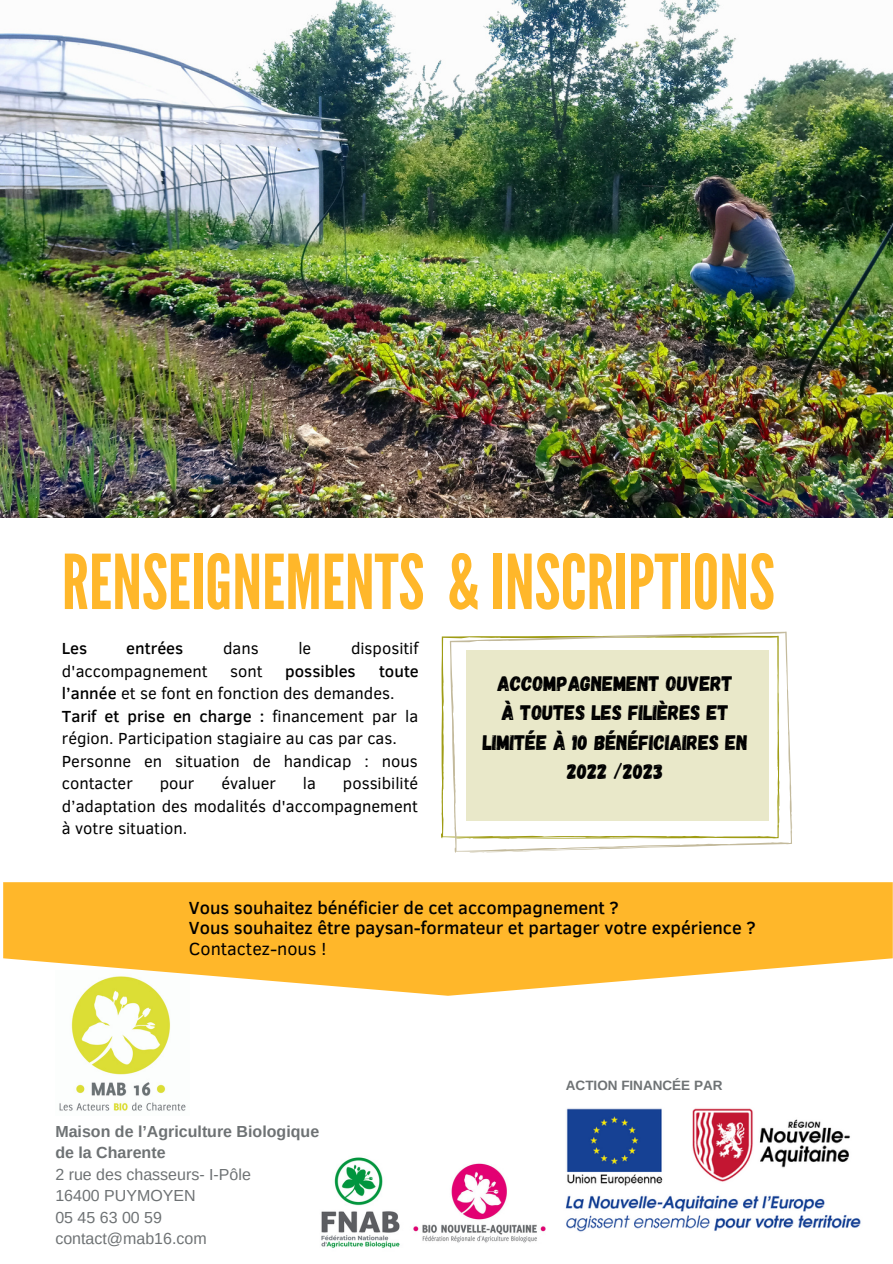
<style>
.page{position:relative;width:893px;height:1264px;background:#fff}
.page>*{position:absolute;margin:0;border:0;box-sizing:border-box;transform-origin:0 0}
.t1{font:75.45px "League Gothic";color:#ffb72a}
.t2{font:21px/29.2px "Gagalin";color:#000;text-align:center}
.t3{font:500 18px/20.2px "Clear Sans";color:#000}
.t4{font:18px "Clear Sans";color:#000}
.t5{font:16.5px/22.5px "Clear Sans";color:#000}
.t6{font:500 16.5px "Clear Sans";color:#000}
.t7{font:16.05px/21.3px "Arimo";color:#6e7274}
.t8{font:700 16.05px/21.3px "Arimo";color:#6e7274}
.t9{font:700 13.5px "Arimo";color:#6e7274}
.s1{font-weight:500}
</style>
<div class="page">
<svg style="left:441px;top:636px;width:8px;height:203px"></svg>
<svg style="left:449px;top:631px;width:343px;height:222px;fill:#e9e8c9"></svg>
<img style="left:321px;top:1157px;width:79px;height:91px">
<img style="left:413px;top:1163px;width:133px;height:80px">
<img style="left:565px;top:1108px;width:296px;height:124px">
<img style="left:59px;top:995px;width:127px;height:116px">
<img style="left:0;top:0;width:892px;height:518px">
<svg style="left:3px;top:882px;width:889px;height:113px;background:#fec24a"></svg>
<h1 class="t1" style="left:62px;top:538px;width:714px">RENSEIGNEMENTS &amp; INSCRIPTIONS</h1>
<p class="t6" style="left:62px;top:636px;width:27px">Les</p>
<p class="t6" style="left:126px;top:636px;width:59px">entrées</p>
<p class="t5" style="left:223px;top:636px;width:37px">dans</p>
<p class="t5" style="left:298px;top:636px;width:14px">le</p>
<p class="t5" style="left:351px;top:636px;width:69px">dispositif</p>
<p class="t5" style="left:62px;top:659px;width:147px">d'accompagnement</p>
<p class="t5" style="left:230px;top:659px;width:34px">sont</p>
<p class="t6" style="left:285px;top:659px;width:72px">possibles</p>
<p class="t5" style="left:62px;top:659px;width:358px;text-indent:317px"><span class="s1">toute l’année</span> et se font en fonction des demandes.<br><span class="s1">Tarif et prise en charge :</span> financement par la région. Participation stagiaire au cas par cas.<br>Personne en situation de handicap : nous contacter</p>
<p class="t2" style="left:482px;top:668px;width:266px">ACCOMPAGNEMENT OUVERT<br>À TOUTES LES FILIÈRES ET<br>LIMITÉE À 10 BÉNÉFICIAIRES EN<br>2022 /2023</p>
<p class="t5" style="left:62px;top:771px;width:358px;text-align:justify;text-indent:281px">possibilité d’adaptation des modalités d'accompagnement à votre situation.</p>
<p class="t5" style="left:160px;top:771px;width:36px">pour</p>
<p class="t5" style="left:221px;top:771px;width:56px">évaluer</p>
<p class="t5" style="left:303px;top:771px;width:15px">la</p>
<p class="t3" style="left:189px;top:896px;width:568px">Vous souhaitez bénéficier de cet accompagnement ?<br>Vous souhaitez être paysan-formateur et partager votre expérience ?</p>
<p class="t4" style="left:189px;top:935px;width:139px">Contactez-nous !</p>
<p class="t8" style="left:55px;top:1120px;width:265px">Maison de l’Agriculture Biologique de la Charente</p>
<p class="t7" style="left:55px;top:1163px;width:197px">2 rue des chasseurs- I-Pôle<br>16400 PUYMOYEN<br>05 45 63 00 59 contact@mab16.com</p>
<p class="t9" style="left:566px;top:1078px;width:158px">ACTION FINANCÉE PAR</p>
</div>
